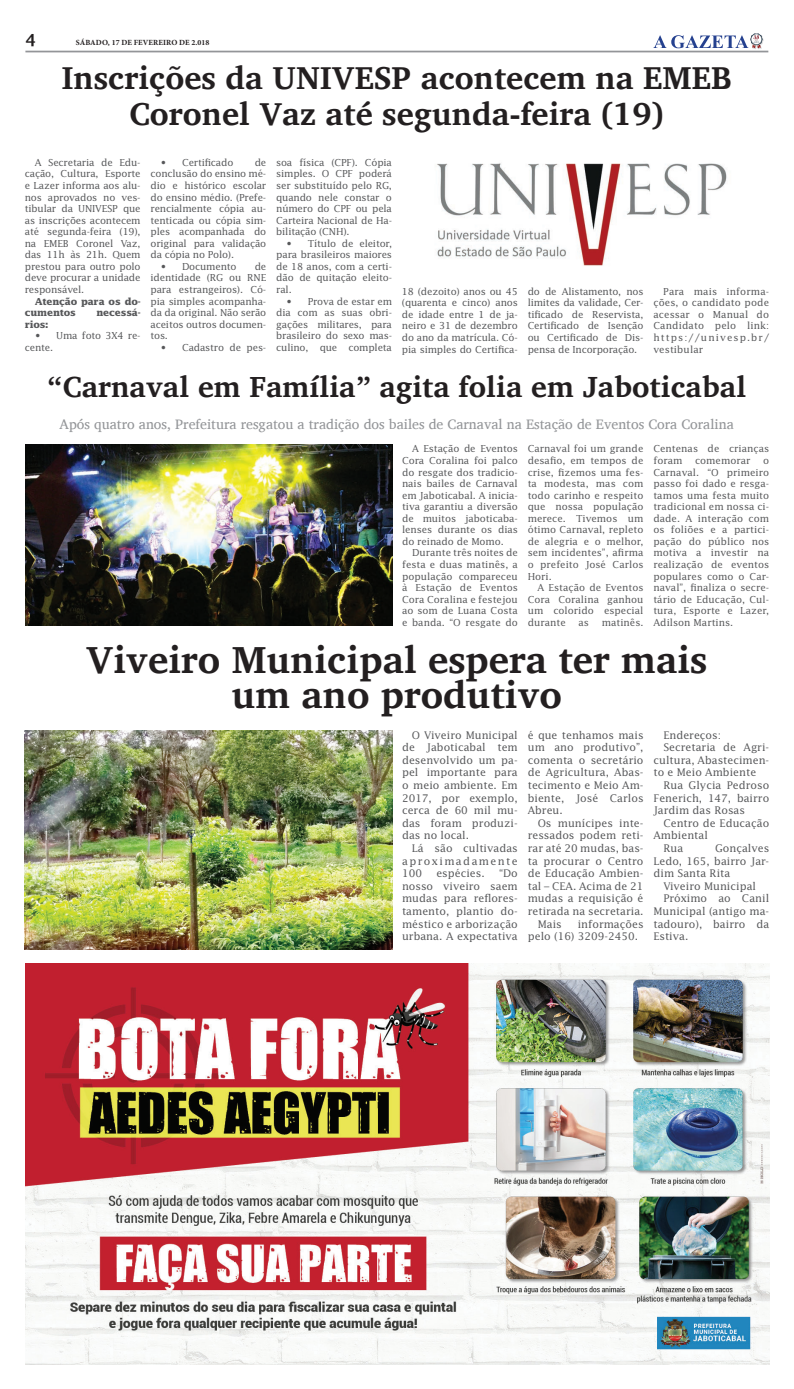
<style>
.page{position:relative;width:794px;height:1389px;background:#fff}
.page>*{position:absolute;margin:0;border:0;box-sizing:border-box;transform-origin:0 0}
.t1{font:700 38.5px/35px "Charis SIL";color:#231f20;text-align:center}
.t2{font:700 32.38px/35.9px "Charis SIL";color:#231f20;text-align:center}
.t3{font:700 29.75px "Charis SIL";color:#231f20}
.t4{font:700 17.5px "Charis SIL";color:#231f20}
.t5{font:14px "Charis SIL";color:#939598}
.t6{font:10.5px/12.6px "Lucida";color:#57585a;text-align:justify}
.t7{font:9.62px/11.5px "Lucida";letter-spacing:-.02em;color:#57585a;text-align:justify}
.t8{font:9.62px/11.5px "Lucida";color:#57585a}
.t9{font:700 9.62px/11.5px "Lucida";letter-spacing:-.02em;color:#57585a}
.t10{font:700 7.88px "Minion Pro";letter-spacing:.01em;color:#231f20}
</style>
<div class="page">
<hr style="left:25px;top:51px;width:743px;height:1px;background:#939598">
<svg style="left:653px;top:33px;width:110px;height:16px"></svg>
<img style="left:437px;top:163px;width:290px;height:103px">
<img style="left:25px;top:445px;width:367px;height:181px">
<img style="left:25px;top:730px;width:367px;height:219px">
<img style="left:26px;top:964px;width:743px;height:400px">
<h3 class="t4" style="left:25px;top:29px;width:12px">4</h3>
<p class="t10" style="left:76px;top:36px;width:135px">SÁBADO, 17 DE FEVEREIRO DE 2.018</p>
<h2 class="t2" style="left:62px;top:60px;width:671px">Inscrições da UNIVESP acontecem na EMEB<br>Coronel Vaz até segunda-feira (19)</h2>
<p class="t7" style="left:25px;top:156px;width:117px;text-indent:10px">A Secretaria de Edu&shy;cação, Cultura, Esporte e Lazer informa aos alu&shy;nos aprovados no ves&shy;tibular da UNIVESP que as inscrições acontecem até segunda-feira (19), na EMEB Coronel Vaz, das 11h às 21h. Quem prestou para outro polo deve procurar a unidade responsável.</p>
<p class="t9" style="left:25px;top:295px;width:117px;text-indent:10px">Atenção para os do&shy;cumentos</p>
<p class="t7" style="left:160px;top:156px;width:74px">• Certificado</p>
<p class="t7" style="left:276px;top:156px;width:117px">soa física (CPF). Cópia simples. O CPF poderá ser substituído pelo RG, quando nele constar o número do CPF ou pela Carteira Nacional de Ha&shy;bilitação (CNH).</p>
<p class="t7" style="left:276px;top:237px;width:117px;text-indent:10px">• Título de eleitor, para brasileiros maiores de 18 anos, com a certi&shy;dão de quitação eleito&shy;ral.</p>
<p class="t7" style="left:276px;top:295px;width:117px;text-indent:10px">• Prova de estar em dia com as suas obri&shy;gações militares, para brasileiro do sexo mas&shy;culino, que completa</p>
<p class="t7" style="left:402px;top:285px;width:117px">18 (dezoito) anos ou 45 (quarenta e cinco) anos de idade entre 1 de ja&shy;neiro e 31 de dezembro do ano da matrícula. Có&shy;pia simples do Certifica-</p>
<p class="t7" style="left:527px;top:285px;width:117px">do de Alistamento, nos limites da validade, Cer&shy;tificado de Reservista, Certificado de Isenção ou Certificado de Dis&shy;pensa de Incorporação.</p>
<p class="t7" style="left:653px;top:285px;width:117px;text-indent:10px">Para mais informa&shy;ções, o candidato pode acessar o Manual do Candidato pelo link: https://univesp.br/ vestibular</p>
<p class="t7" style="left:150px;top:156px;width:117px;text-indent:104px">de conclusão do ensino mé&shy;dio e histórico escolar do ensino médio. (Prefe&shy;rencialmente cópia au&shy;tenticada ou cópia sim&shy;ples acompanhada do original para validação da cópia no Polo).</p>
<p class="t7" style="left:160px;top:260px;width:78px">• Documento</p>
<p class="t7" style="left:150px;top:260px;width:117px;text-indent:104px">de identidade (RG ou RNE para estrangeiros). Có&shy;pia simples acompanha&shy;da da original. Não serão aceitos outros documen&shy;tos.</p>
<p class="t7" style="left:160px;top:341px;width:107px">• Cadastro de pes-</p>
<p class="t9" style="left:96px;top:307px;width:46px">necessá-</p>
<p class="t9" style="left:25px;top:318px;width:25px">rios:</p>
<p class="t7" style="left:25px;top:330px;width:117px;text-indent:10px">• Uma foto 3X4 re&shy;cente.</p>
<h3 class="t3" style="left:48px;top:369px;width:700px">“Carnaval em Família” agita folia em Jaboticabal</h3>
<h3 class="t5" style="left:60px;top:416px;width:676px">Após quatro anos, Prefeitura resgatou a tradição dos bailes de Carnaval na Estação de Eventos Cora Coralina</h3>
<p class="t7" style="left:527px;top:443px;width:117px">Carnaval foi um grande desafio, em tempos de crise, fizemos uma fes&shy;ta modesta, mas com todo carinho e respeito que nossa população merece. Tivemos um ótimo Carnaval, repleto de alegria e o melhor, sem incidentes”, afirma o prefeito José Carlos Hori.</p>
<p class="t7" style="left:527px;top:582px;width:117px;text-indent:10px">A Estação de Eventos Cora Coralina ganhou um colorido especial durante</p>
<p class="t7" style="left:402px;top:443px;width:117px;text-indent:10px">A Estação de Eventos Cora Coralina foi palco do resgate dos tradicio&shy;nais bailes de Carnaval em Jaboticabal. A inicia&shy;tiva garantiu a diversão de muitos jaboticaba&shy;lenses durante os dias do reinado de Momo.</p>
<p class="t7" style="left:402px;top:547px;width:117px;text-indent:10px">Durante três noites de festa e duas matinês, a população compareceu à Estação de Eventos Cora Coralina e festejou ao som de Luana Costa e banda. “O resgate do</p>
<p class="t8" style="left:653px;top:443px;width:117px">Centenas de crianças foram</p>
<p class="t7" style="left:653px;top:455px;width:117px;text-indent:110px">o Carnaval. “O primeiro passo foi dado e resga&shy;tamos uma festa muito tradicional em nossa ci&shy;dade. A interação com os foliões e a partici&shy;pação do público nos motiva a investir na realização de eventos populares como o Car&shy;naval”, finaliza o secre&shy;tário de Educação, Cul&shy;tura, Esporte e Lazer, Adilson Martins.</p>
<h1 class="t1" style="left:86px;top:642px;width:622px">Viveiro Municipal espera ter mais um ano produtivo</h1>
<p class="t6" style="left:402px;top:728px;width:117px;text-indent:10px">O Viveiro Municipal de Jaboticabal tem desenvolvido um pa&shy;pel importante para o meio ambiente. Em 2017, por exemplo, cerca de 60 mil mu&shy;das foram produzi&shy;das no local.</p>
<p class="t6" style="left:402px;top:842px;width:117px;text-indent:10px">Lá são cultivadas aproximadamente 100</p>
<p class="t8" style="left:695px;top:455px;width:57px">comemorar</p>
<p class="t7" style="left:578px;top:616px;width:12px">as</p>
<p class="t8" style="left:601px;top:616px;width:43px">matinês.</p>
<p class="t6" style="left:528px;top:728px;width:117px">é que tenhamos mais um ano produtivo”, comenta o secretário de Agricultura, Abas&shy;tecimento e Meio Am&shy;biente, José Carlos Abreu.</p>
<p class="t6" style="left:537px;top:817px;width:107px">Os munícipes inte-</p>
<p class="t6" style="left:528px;top:829px;width:117px">ressados podem reti-</p>
<p class="t6" style="left:528px;top:842px;width:117px">rar até 20 mudas, bas-</p>
<p class="t6" style="left:528px;top:854px;width:117px">ta procurar o Centro</p>
<p class="t6" style="left:528px;top:867px;width:117px">de Educação Ambien-</p>
<p class="t6" style="left:528px;top:880px;width:117px">tal – CEA. Acima de 21</p>
<p class="t6" style="left:528px;top:892px;width:117px">mudas a requisição é</p>
<p class="t6" style="left:528px;top:905px;width:117px">retirada na secretaria.</p>
<p class="t6" style="left:537px;top:917px;width:26px">Mais</p>
<p class="t6" style="left:663px;top:728px;width:59px">Endereços:</p>
<p class="t6" style="left:663px;top:741px;width:107px">Secretaria de Agri-</p>
<p class="t6" style="left:653px;top:754px;width:117px">cultura, Abastecimen-</p>
<p class="t6" style="left:653px;top:766px;width:104px">to e Meio Ambiente</p>
<p class="t6" style="left:663px;top:779px;width:107px">Rua Glycia Pedroso</p>
<p class="t6" style="left:653px;top:791px;width:117px">Fenerich, 147, bairro</p>
<p class="t6" style="left:653px;top:804px;width:93px">Jardim das Rosas</p>
<p class="t6" style="left:663px;top:817px;width:107px">Centro de Educação</p>
<p class="t6" style="left:653px;top:829px;width:56px">Ambiental</p>
<p class="t6" style="left:663px;top:842px;width:21px">Rua</p>
<p class="t6" style="left:653px;top:842px;width:117px;text-indent:62px">Gonçalves Ledo, 165, bairro Jar&shy;dim Santa Rita</p>
<p class="t6" style="left:663px;top:880px;width:94px">Viveiro Municipal</p>
<p class="t6" style="left:663px;top:892px;width:107px">Próximo ao Canil</p>
<p class="t6" style="left:653px;top:905px;width:117px">Municipal (antigo ma-</p>
<p class="t6" style="left:653px;top:917px;width:117px">tadouro), bairro da</p>
<p class="t6" style="left:653px;top:930px;width:36px">Estiva.</p>
<p class="t6" style="left:402px;top:867px;width:117px;text-indent:97px">“Do nosso viveiro saem mudas para reflores&shy;tamento, plantio do&shy;méstico e arborização urbana. A expectativa</p>
<p class="t6" style="left:436px;top:867px;width:50px">espécies.</p>
<p class="t6" style="left:528px;top:917px;width:117px;text-indent:50px">informações pelo (16) 3209-2450.</p>
</div>
